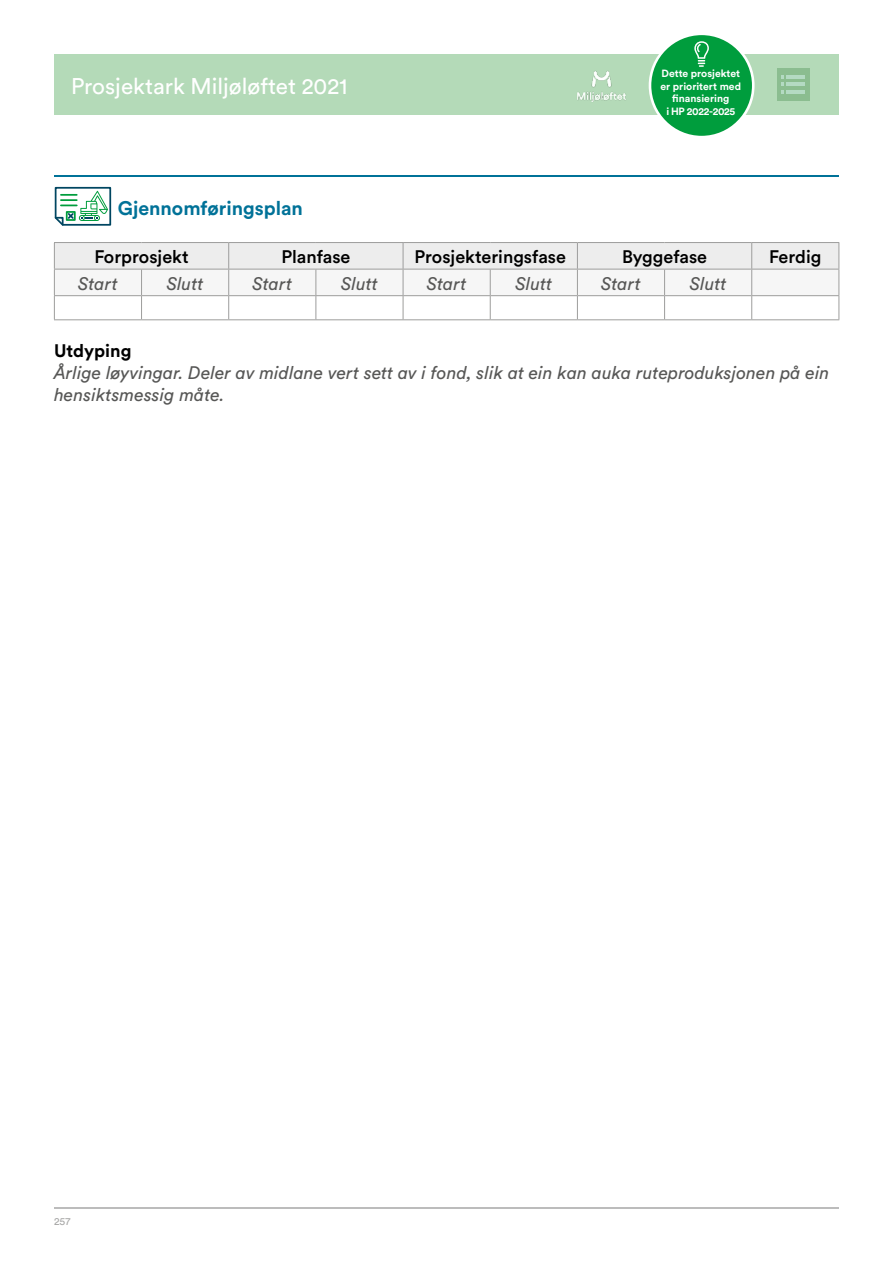
<style>
.page{position:relative;width:893px;height:1263px;background:#fff}
.page>*{position:absolute;margin:0;border:0;box-sizing:border-box;transform-origin:0 0}
.t1{font:22.5px "Circular Std";color:#fff}
.ML_-_Overskrift_H2{font:700 19.5px "Circular Std";color:#007298}
.ML_-_Brød_1{font:italic 18px/21.6px "Circular Std";color:#575756}
.ML_-_Brød_1-2{font:500 18px "Circular Std";color:#000}
.ML_-_Overskrift_H3{font:700 18px "Circular Std";color:#000}
.t2{font:10.5px "Circular Std";color:#a8a8a7}
.t3{font:700 10.35px/12.5px "Circular Std";color:#fff;text-align:center}
</style>
<div class="page">
<hr style="left:54px;top:1208px;width:785px;height:1px;background:#bcbcbc">
<div style="left:54px;top:54px;width:785px;height:61px;background:#b4dab8"></div>
<img style="left:577px;top:71px;width:49px;height:31px">
<div style="left:650px;top:34px;width:103px;height:103px;background:#009d3d;border-radius:50%"></div>
<div style="left:649px;top:33px;width:106px;height:105px;border:3px solid #fff;border-radius:50%"></div>
<svg style="left:694px;top:41px;width:15px;height:26px"></svg>
<div style="left:777px;top:68px;width:32px;height:33px;background:#8bbd90"></div>
<hr style="left:786px;top:76px;width:19px;height:3px;background:#b4dac3">
<hr style="left:786px;top:83px;width:19px;height:3px;background:#b4dac3">
<hr style="left:786px;top:90px;width:19px;height:3px;background:#b4dac3">
<svg style="left:781px;top:76px;width:3px;height:17px"></svg>
<hr style="left:54px;top:175px;width:785px;height:1px;background:#007298">
<svg style="left:54px;top:186px;width:58px;height:40px"></svg>
<hr style="left:54px;top:242px;width:88px;height:1px;background:#9d9d9c">
<hr style="left:142px;top:242px;width:87px;height:1px;background:#9d9d9c">
<hr style="left:229px;top:242px;width:87px;height:1px;background:#9d9d9c">
<hr style="left:316px;top:242px;width:87px;height:1px;background:#9d9d9c">
<hr style="left:403px;top:242px;width:87px;height:1px;background:#9d9d9c">
<hr style="left:490px;top:242px;width:87px;height:1px;background:#9d9d9c">
<hr style="left:577px;top:242px;width:88px;height:1px;background:#9d9d9c">
<hr style="left:665px;top:242px;width:87px;height:1px;background:#9d9d9c">
<hr style="left:752px;top:242px;width:87px;height:1px;background:#9d9d9c">
<svg style="left:54px;top:243px;width:785px;height:76px"></svg>
<hr style="left:54px;top:319px;width:88px;height:1px;background:#9d9d9c">
<hr style="left:142px;top:319px;width:87px;height:1px;background:#9d9d9c">
<hr style="left:229px;top:319px;width:87px;height:1px;background:#9d9d9c">
<hr style="left:316px;top:319px;width:87px;height:1px;background:#9d9d9c">
<hr style="left:403px;top:319px;width:87px;height:1px;background:#9d9d9c">
<hr style="left:490px;top:319px;width:87px;height:1px;background:#9d9d9c">
<hr style="left:577px;top:319px;width:88px;height:1px;background:#9d9d9c">
<hr style="left:665px;top:319px;width:87px;height:1px;background:#9d9d9c">
<hr style="left:752px;top:319px;width:87px;height:1px;background:#9d9d9c">
<p class="t1" style="left:71px;top:72px;width:278px">Prosjektark Miljøløftet 2021</p>
<p class="t3" style="left:660px;top:67px;width:82px">Dette prosjektet er prioritert med finansiering<br>i HP 2022-2025</p>
<h2 class="ML_-_Overskrift_H2" style="left:118px;top:195px;width:187px">Gjennomføringsplan</h2>
<p class="ML_-_Brød_1-2" style="left:95px;top:245px;width:96px">Forprosjekt</p>
<p class="ML_-_Brød_1-2" style="left:281px;top:245px;width:71px">Planfase</p>
<p class="ML_-_Brød_1-2" style="left:415px;top:245px;width:153px">Prosjekteringsfase</p>
<p class="ML_-_Brød_1-2" style="left:622px;top:245px;width:87px">Byggefase</p>
<p class="ML_-_Brød_1-2" style="left:769px;top:245px;width:54px">Ferdig</p>
<p class="ML_-_Brød_1" style="left:78px;top:272px;width:41px">Start</p>
<p class="ML_-_Brød_1" style="left:167px;top:272px;width:38px">Slutt</p>
<p class="ML_-_Brød_1" style="left:252px;top:272px;width:41px">Start</p>
<p class="ML_-_Brød_1" style="left:341px;top:272px;width:38px">Slutt</p>
<p class="ML_-_Brød_1" style="left:427px;top:272px;width:41px">Start</p>
<p class="ML_-_Brød_1" style="left:515px;top:272px;width:38px">Slutt</p>
<p class="ML_-_Brød_1" style="left:601px;top:272px;width:41px">Start</p>
<p class="ML_-_Brød_1" style="left:690px;top:272px;width:38px">Slutt</p>
<h3 class="ML_-_Overskrift_H3" style="left:54px;top:339px;width:79px">Utdyping</h3>
<p class="ML_-_Brød_1" style="left:54px;top:362px;width:777px">Årlige løyvingar. Deler av midlane vert sett av i fond, slik at ein kan auka ruteproduksjonen på ein hensiktsmessig måte.</p>
<p class="t2" style="left:54px;top:1215px;width:18px">257</p>
</div>
